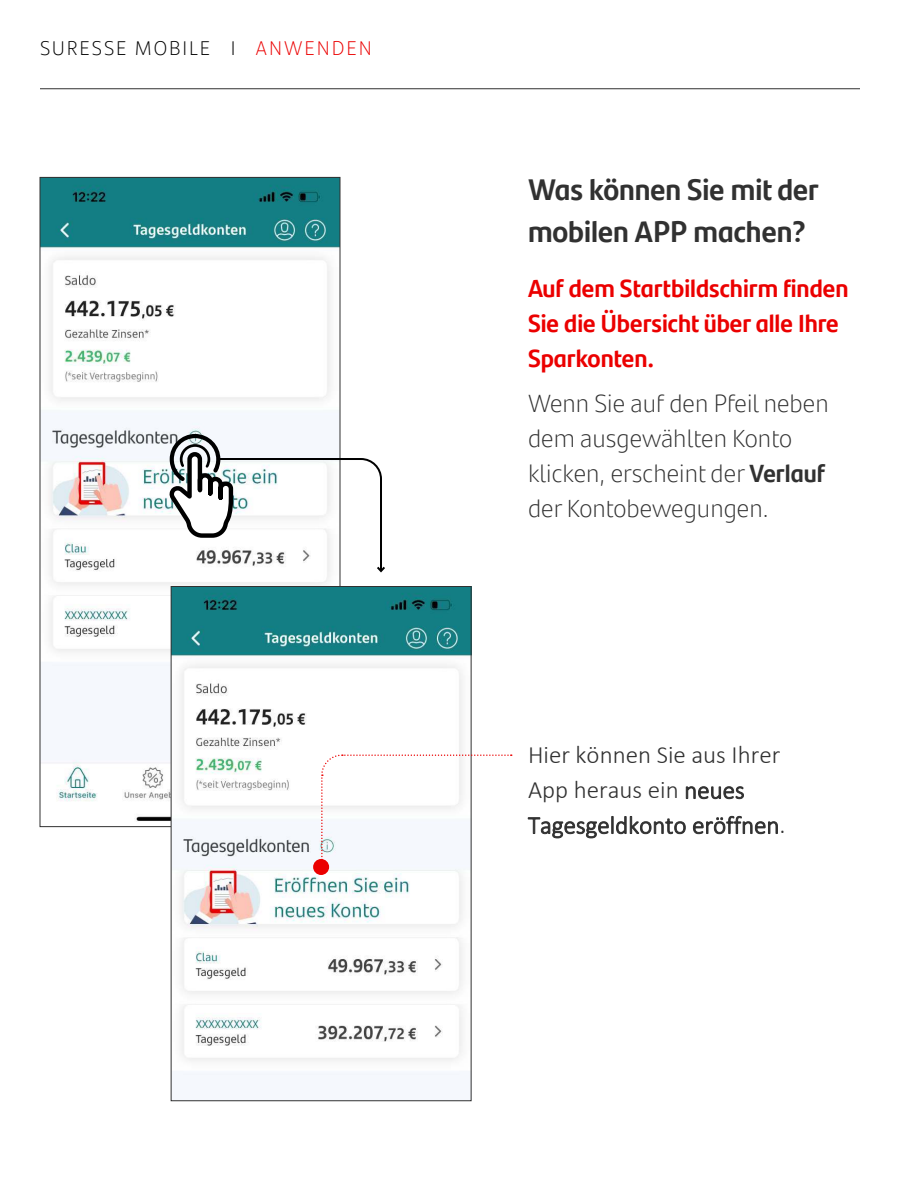
<style>
.page{position:relative;width:900px;height:1200px;background:#fff}
.page>*{position:absolute;margin:0;border:0;box-sizing:border-box;transform-origin:0 0}
.t1{font:700 30px/42px "Santander Headline";color:#313131}
.t2{font:300 25px/35px "Santander Text";color:#313131}
.t3{font:700 25px/35px "Santander Headline";color:#eb0000}
.t4{font:300 25px/35px "Calibri";color:#313131}
.t5{font:300 20px "Santander Text";letter-spacing:.1em;color:#000}
.s1{color:#eb0000}
.s2{font-family:"Santander Headline";font-weight:700}
</style>
<div class="page">
<img style="left:42px;top:179px;width:296px;height:642px">
<svg style="left:167px;top:450px;width:68px;height:652px"></svg>
<img style="left:173px;top:588px;width:296px;height:511px">
<svg style="left:168px;top:432px;width:217px;height:142px"></svg>
<hr style="left:40px;top:88px;width:820px;height:1px;background:#313131">
<div style="left:313px;top:859px;width:16px;height:16px;background:#eb0000;border-radius:50%"></div>
<svg style="left:320px;top:754px;width:192px;height:112px"></svg>
<p class="t5" style="left:40px;top:38px;width:333px">SURESSE MOBILE I <span class="s1">ANWENDEN</span></p>
<p class="t1" style="left:528px;top:169px;width:292px">Was können Sie mit der mobilen APP machen?</p>
<p class="t3" style="left:528px;top:269px;width:322px">Auf dem Startbildschirm finden<br>Sie die Übersicht über alle Ihre<br>Sparkonten.</p>
<p class="t2" style="left:528px;top:386px;width:302px">Wenn Sie auf den Pfeil neben dem ausgewählten Konto klicken, erscheint der <span class="s2">Verlauf </span>der Kontobewegungen.</p>
<p class="t4" style="left:528px;top:737px;width:259px">Hier können Sie aus Ihrer<br>App heraus ein neues<br>Tagesgeldkonto eröffnen.</p>
</div>
